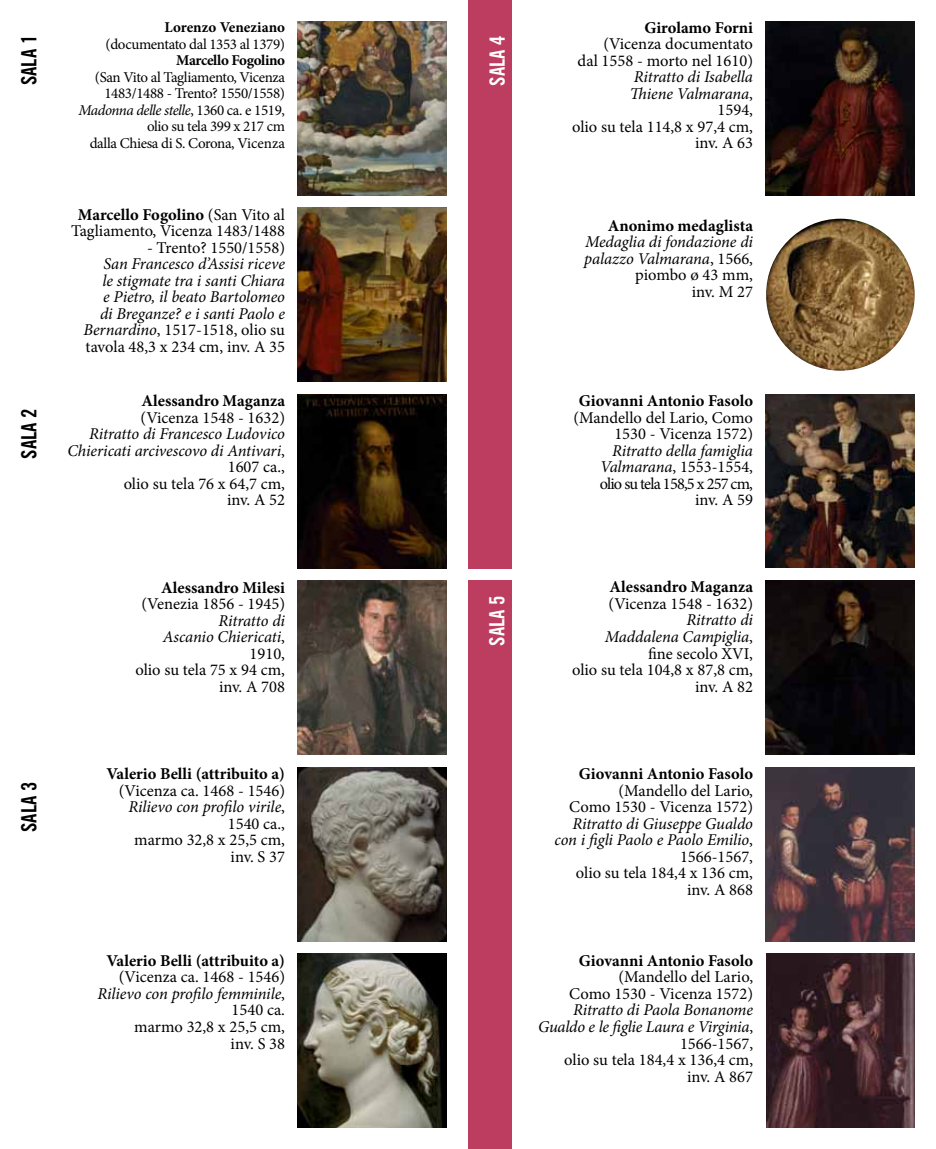
<style>
.page{position:relative;width:936px;height:1149px;background:#fff}
.page>*{position:absolute;margin:0;border:0;box-sizing:border-box;transform-origin:0 0}
.t1{font:21px "Trade Gothic LT Std Bd Cn 20";color:#000}
.t2{font:21px "Trade Gothic LT Std Bd Cn 20";color:#fff}
.t3{font:16.5px/16.5px "Minion Pro";color:#000;text-align:right}
.t4{font:italic 16.5px/16.5px "Minion Pro";letter-spacing:-.01em;color:#000;text-align:right}
.t5{font:700 16.5px "Minion Pro";color:#000}
.t6{font:16.5px/16.5px "Minion Pro";letter-spacing:-.05em;color:#000;text-align:right}
.t7{font:15px/16.5px "Minion Pro";letter-spacing:-.025em;color:#000;text-align:right}
.t8{font:700 15px "Minion Pro";letter-spacing:-.015em;color:#000}
.s1{font-style:italic}
.s2{font-weight:700}
.s3{font-style:normal}
</style>
<div class="page">
<div style="left:468px;top:580px;width:43px;height:568px;background:#bc3d5f"></div>
<div style="left:468px;top:0;width:43px;height:568px;background:#bc3d5f"></div>
<img style="left:298px;top:21px;width:148px;height:174px">
<img style="left:765px;top:21px;width:149px;height:174px">
<img style="left:298px;top:208px;width:148px;height:173px">
<img style="left:766px;top:219px;width:148px;height:151px">
<img style="left:298px;top:394px;width:148px;height:174px">
<img style="left:765px;top:394px;width:149px;height:173px">
<img style="left:298px;top:580px;width:148px;height:174px">
<img style="left:765px;top:580px;width:149px;height:174px">
<img style="left:298px;top:767px;width:148px;height:173px">
<img style="left:765px;top:767px;width:149px;height:173px">
<img style="left:298px;top:953px;width:148px;height:174px">
<img style="left:766px;top:953px;width:148px;height:174px">
<p class="t8" style="left:164px;top:17px;width:122px">Lorenzo Veneziano</p>
<p class="t7" style="left:106px;top:36px;width:181px">(documentato dal 1353 al 1379)</p>
<p class="t8" style="left:176px;top:50px;width:110px">Marcello Fogolino</p>
<p class="t7" style="left:79px;top:69px;width:208px">(San Vito al Tagliamento, Vicenza<br>1483/1488 - Trento? 1550/1558)<br><span class="s1">Madonna delle stelle</span>, 1360 ca. e 1519, olio su tela 399 x 217 cm<br>dalla Chiesa di S. Corona, Vicenza</p>
<p class="t1" style="left:16px;top:85px;width:52px;rotate:-90deg">SALA 1</p>
<p class="t2" style="left:484px;top:86px;width:52px;rotate:-90deg">SALA 4</p>
<p class="t1" style="left:16px;top:458px;width:52px;rotate:-90deg">SALA 2</p>
<p class="t1" style="left:16px;top:831px;width:52px;rotate:-90deg">SALA 3</p>
<p class="t3" style="left:71px;top:206px;width:215px;text-align:center"><span class="s2">Marcello Fogolino</span> (San Vito al<br>Tagliamento, Vicenza 1483/1488</p>
<p class="t3" style="left:147px;top:239px;width:139px">- Trento? 1550/1558)</p>
<p class="t4" style="left:83px;top:256px;width:203px">San Francesco d’Assisi riceve<br>le stigmate tra i santi Chiara<br>e Pietro, il beato Bartolomeo<br>di Breganze? e i santi Paolo e<br>Bernardino<span class="s3">, 1517-1518, olio su tavola 48,3 x 234 cm, inv. A 35</span></p>
<p class="t5" style="left:142px;top:389px;width:145px">Alessandro Maganza</p>
<p class="t3" style="left:141px;top:409px;width:146px">(Vicenza 1548 - 1632)</p>
<p class="t4" style="left:67px;top:425px;width:219px">Ritratto di Francesco Ludovico<br>Chiericati arcivescovo di Antivari<span class="s3">,<br>1607 ca.,<br>olio su tela 76 x 64,7 cm,<br>inv. A 52</span></p>
<p class="t5" style="left:161px;top:575px;width:125px">Alessandro Milesi</p>
<p class="t3" style="left:141px;top:595px;width:145px">(Venezia 1856 - 1945)</p>
<p class="t3" style="left:135px;top:612px;width:151px"><span class="s1">Ritratto di<br>Ascanio Chiericati</span>,<br>1910,<br>olio su tela 75 x 94 cm, inv. A 708</p>
<p class="t5" style="left:106px;top:762px;width:180px">Valerio Belli (attribuito a)</p>
<p class="t3" style="left:119px;top:782px;width:168px">(Vicenza ca. 1468 - 1546)<br><span class="s1">Rilievo con profilo virile</span>,<br>1540 ca.,<br>marmo 32,8 x 25,5 cm, inv. S 37</p>
<p class="t5" style="left:106px;top:948px;width:180px">Valerio Belli (attribuito a)</p>
<p class="t3" style="left:97px;top:968px;width:189px">(Vicenza ca. 1468 - 1546)<br><span class="s1">Rilievo con profilo femminile</span>,<br>1540 ca.<br>marmo 32,8 x 25,5 cm,<br>inv. S 38</p>
<p class="t2" style="left:484px;top:645px;width:52px;rotate:-90deg">SALA 5</p>
<p class="t5" style="left:644px;top:16px;width:110px">Girolamo Forni</p>
<p class="t3" style="left:577px;top:36px;width:177px">(Vicenza documentato<br>dal 1558 - morto nel 1610)</p>
<p class="t3" style="left:572px;top:69px;width:182px"><span class="s1">Ritratto di Isabella<br>Thiene Valmarana</span>,<br>1594,<br>olio su tela 114,8 x 97,4 cm, inv. A 63</p>
<p class="t5" style="left:607px;top:214px;width:147px">Anonimo medaglista</p>
<p class="t4" style="left:584px;top:233px;width:170px">Medaglia di fondazione di palazzo Valmarana<span class="s3">, 1566, piombo ø 43 mm,<br>inv. M 27</span></p>
<p class="t5" style="left:579px;top:389px;width:176px">Giovanni Antonio Fasolo</p>
<p class="t3" style="left:573px;top:409px;width:181px">(Mandello del Lario, Como<br>1530 - Vicenza 1572)</p>
<p class="t6" style="left:599px;top:442px;width:155px"><span class="s1">Ritratto della famiglia<br>Valmarana</span>, 1553-1554, olio su tela 158,5 x 257 cm, inv. A 59</p>
<p class="t5" style="left:609px;top:575px;width:145px">Alessandro Maganza</p>
<p class="t3" style="left:608px;top:595px;width:146px">(Vicenza 1548 - 1632)</p>
<p class="t3" style="left:572px;top:612px;width:182px"><span class="s1">Ritratto di<br>Maddalena Campiglia</span>,<br>fine secolo XVI,<br>olio su tela 104,8 x 87,8 cm, inv. A 82</p>
<p class="t5" style="left:579px;top:761px;width:176px">Giovanni Antonio Fasolo</p>
<p class="t3" style="left:569px;top:781px;width:185px">(Mandello del Lario,<br>Como 1530 - Vicenza 1572)</p>
<p class="t4" style="left:554px;top:814px;width:200px">Ritratto di Giuseppe Gualdo con i figli Paolo e Paolo Emilio<span class="s3">,<br>1566-1567,<br>olio su tela 184,4 x 136 cm, inv. A 868</span></p>
<p class="t5" style="left:579px;top:948px;width:176px">Giovanni Antonio Fasolo</p>
<p class="t3" style="left:569px;top:968px;width:185px">(Mandello del Lario,<br>Como 1530 - Vicenza 1572)</p>
<p class="t4" style="left:538px;top:1001px;width:216px">Ritratto di Paola Bonanome<br>Gualdo e le figlie Laura e Virginia<span class="s3">,<br>1566-1567,<br>olio su tela 184,4 x 136,4 cm, inv. A 867</span></p>
</div>
